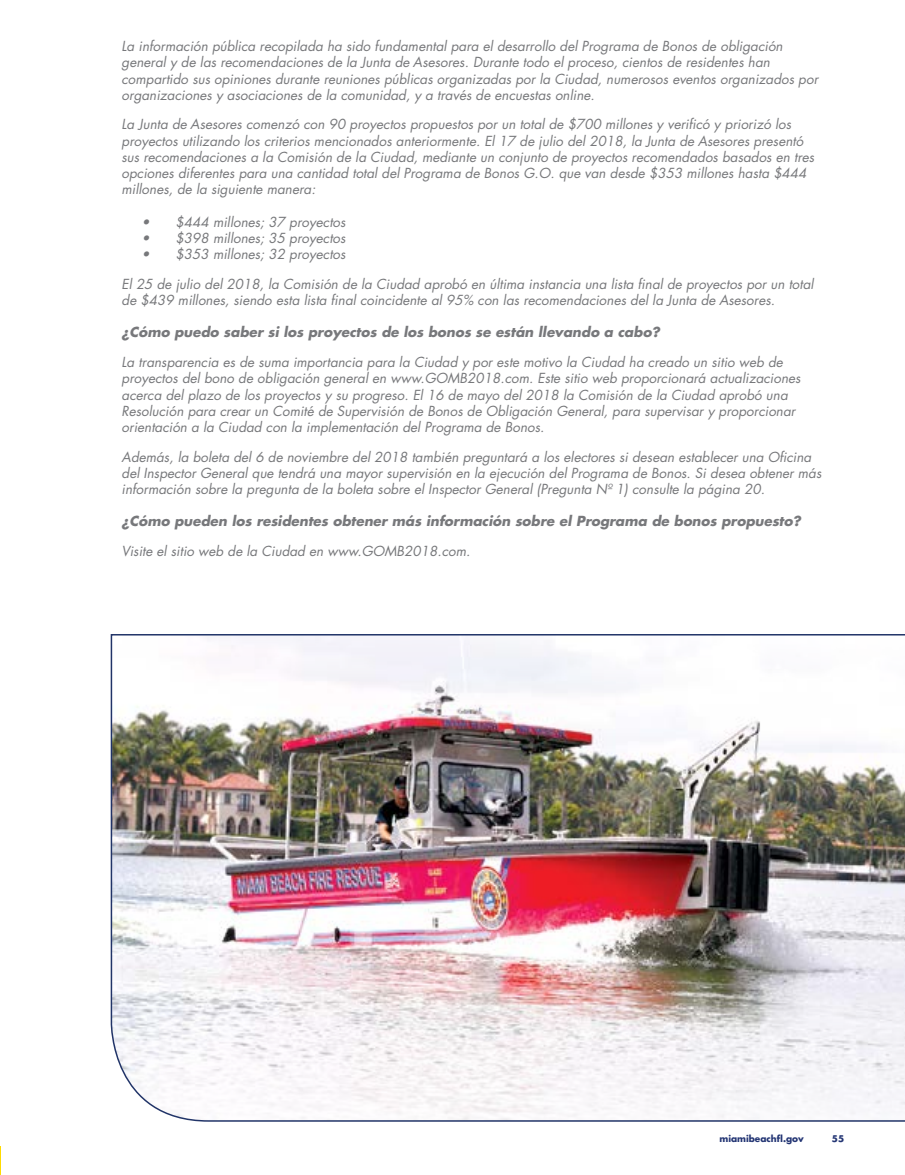
<style>
.page{position:relative;width:905px;height:1175px;background:#fff}
.page>*{position:absolute;margin:0;border:0;box-sizing:border-box;transform-origin:0 0}
.t1{font:italic 13.5px/16.2px "Futura";color:#77787b}
.t2{font:italic 700 13.5px "Futura Std";color:#77787b}
.t3{font:italic 13.5px "Futura Std";color:#77787b}
.t4{font:700 9px "Futura Std";color:#233574}
.t5{font:700 9px "Futura";color:#233574}
</style>
<div class="page">
<img style="left:110px;top:634px;width:794px;height:488px">
<svg style="left:0;top:1146px;width:1px;height:28px"></svg>
<p class="t1" style="left:122px;top:38px;width:698px">La información pública recopilada ha sido fundamental para el desarrollo del Programa de Bonos de obligación general y de las recomendaciones de la Junta de Asesores. Durante todo el proceso, cientos de residentes han compartido sus opiniones durante reuniones públicas organizadas por la Ciudad, numerosos eventos organizados por organizaciones y asociaciones de la comunidad, y a través de encuestas online.</p>
<p class="t1" style="left:122px;top:116px;width:694px">La Junta de Asesores comenzó con 90 proyectos propuestos por un total de $700 millones y verificó y priorizó los proyectos utilizando los criterios mencionados anteriormente. El 17 de julio del 2018, la Junta de Asesores presentó sus recomendaciones a la Comisión de la Ciudad, mediante un conjunto de proyectos recomendados basados en tres opciones diferentes para una cantidad total del Programa de Bonos G.O. que van desde $353 millones hasta $444 millones, de la siguiente manera:</p>
<p class="t3" style="left:142px;top:213px;width:205px">• $444 millones; 37 proyectos</p>
<p class="t3" style="left:142px;top:229px;width:205px">• $398 millones; 35 proyectos</p>
<p class="t3" style="left:142px;top:245px;width:205px">• $353 millones; 32 proyectos</p>
<p class="t1" style="left:122px;top:275px;width:693px">El 25 de julio del 2018, la Comisión de la Ciudad aprobó en última instancia una lista final de proyectos por un total de $439 millones, siendo esta lista final coincidente al 95% con las recomendaciones del la Junta de Asesores.</p>
<p class="t2" style="left:122px;top:323px;width:539px">¿Cómo puedo saber si los proyectos de los bonos se están llevando a cabo?</p>
<p class="t1" style="left:122px;top:354px;width:680px">La transparencia es de suma importancia para la Ciudad y por este motivo la Ciudad ha creado un sitio web de proyectos del bono de obligación general en www.GOMB2018.com. Este sitio web proporcionará actualizaciones acerca del plazo de los proyectos y su progreso. El 16 de mayo del 2018 la Comisión de la Ciudad aprobó una Resolución para crear un Comité de Supervisión de Bonos de Obligación General, para supervisar y proporcionar orientación a la Ciudad con la implementación del Programa de Bonos.</p>
<p class="t1" style="left:122px;top:448px;width:701px">Además, la boleta del 6 de noviembre del 2018 también preguntará a los electores si desean establecer una Oficina del Inspector General que tendrá una mayor supervisión en la ejecución del Programa de Bonos. Si desea obtener más información sobre la pregunta de la boleta sobre el Inspector General (Pregunta Nº 1) consulte la página 20.</p>
<p class="t2" style="left:122px;top:512px;width:680px">¿Cómo pueden los residentes obtener más información sobre el Programa de bonos propuesto?</p>
<p class="t1" style="left:122px;top:543px;width:350px">Visite el sitio web de la Ciudad en www.GOMB2018.com.</p>
<p class="t4" style="left:719px;top:1132px;width:86px">miamibeachfl.gov</p>
<p class="t5" style="left:832px;top:1132px;width:14px">55</p>
</div>
